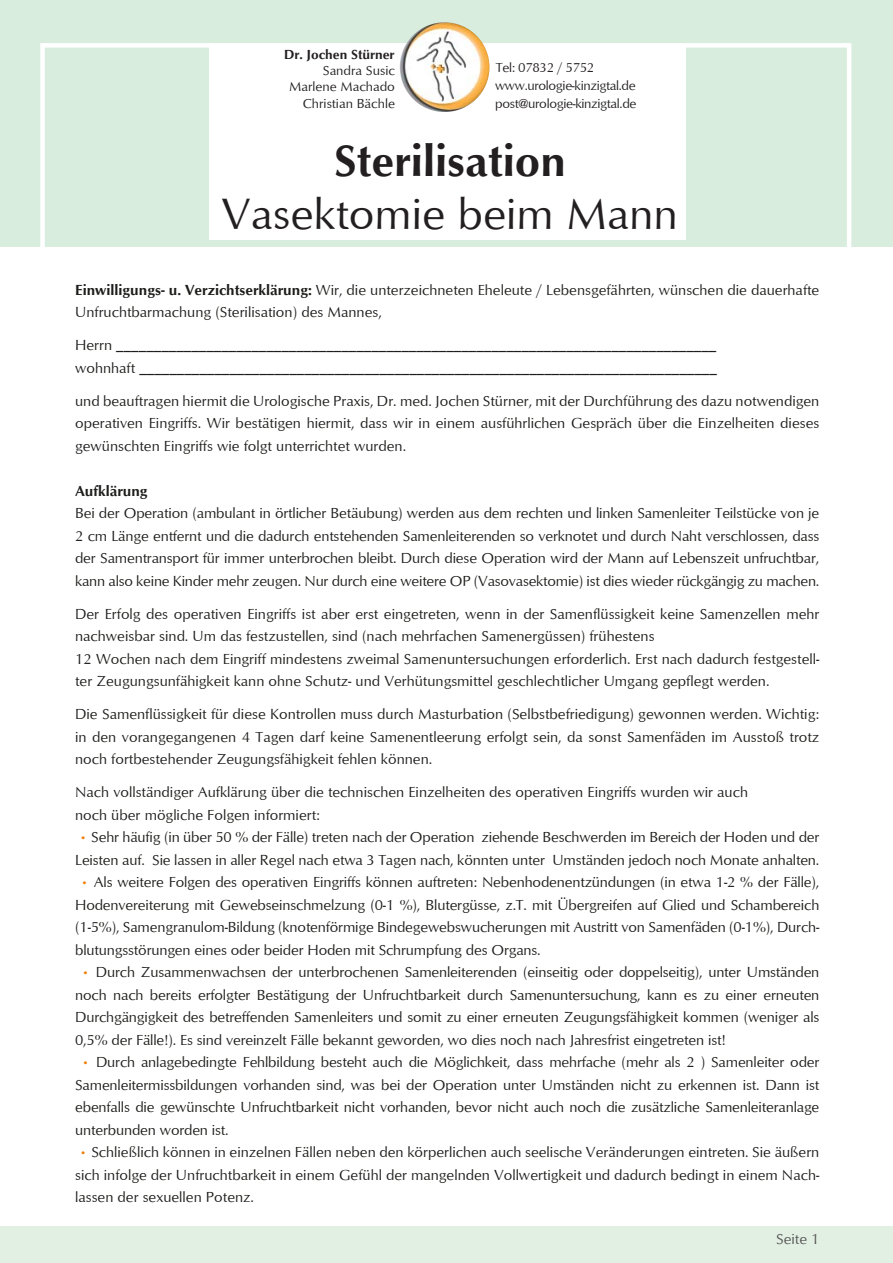
<style>
.page{position:relative;width:893px;height:1263px;background:#fff}
.page>*{position:absolute;margin:0;border:0;box-sizing:border-box;transform-origin:0 0}
.t1{font:45px "Optimum";color:#231f20}
.t2{font:700 45px "Optimum";color:#231f20}
.t3{font:15px/22.5px "Optimum";color:#1d1d1b;text-align:justify}
.t4{font:700 15px "Optimum";color:#1d1d1b}
.t5{font:15px "Optimum";color:#575756}
.t6{font:13.5px/18px "Optimum";letter-spacing:-.025em;color:#231f20}
.t7{font:13.5px/16.2px "Optimum";color:#231f20;text-align:right}
.t8{font:700 13.5px "Optimum";color:#231f20}
.s1{font-weight:700}
.s2{font-weight:700;color:#ef7d00}
</style>
<div class="page">
<div style="left:0;top:1227px;width:893px;height:36px;background:#e2efe3"></div>
<div style="left:0;top:0;width:893px;height:247px;background:#d8eddd"></div>
<div style="left:40px;top:43px;width:811px;height:233px;border:4px solid #fff"></div>
<div style="left:210px;top:45px;width:476px;height:194px;background:#fff"></div>
<img style="left:400px;top:22px;width:89px;height:90px;border-radius:50%">
<p class="t8" style="left:284px;top:47px;width:112px">Dr. Jochen Stürner</p>
<p class="t7" style="left:289px;top:62px;width:107px">Sandra Susic<br>Marlene Machado<br>Christian Bächle</p>
<p class="t6" style="left:495px;top:58px;width:143px">Tel: 07832 / 5752 www.urologie-kinzigtal.de post@urologie-kinzigtal.de</p>
<h1 class="t2" style="left:334px;top:135px;width:234px">Sterilisation</h1>
<h1 class="t1" style="left:222px;top:186px;width:458px">Vasektomie beim Mann</h1>
<p class="t3" style="left:75px;top:280px;width:746px"><span class="s1">Einwilligungs- u. Verzichtserklärung:</span> Wir, die unterzeichneten Eheleute / Lebensgefährten, wünschen die dauerhafte<br>Unfruchtbarmachung (Sterilisation) des Mannes,</p>
<p class="t3" style="left:75px;top:335px;width:643px">Herrn ________________________________________________________________________________ wohnhaft _____________________________________________________________________________</p>
<p class="t3" style="left:75px;top:391px;width:746px">und beauftragen hiermit die Urologische Praxis, Dr. med. Jochen Stürner, mit der Durchführung des dazu notwendigen operativen Eingriffs. Wir bestätigen hiermit, dass wir in einem ausführlichen Gespräch über die Einzelheiten dieses gewünschten Eingriffs wie folgt unterrichtet wurden.</p>
<p class="t4" style="left:75px;top:484px;width:74px">Aufklärung</p>
<p class="t3" style="left:75px;top:503px;width:746px">Bei der Operation (ambulant in örtlicher Betäubung) werden aus dem rechten und linken Samenleiter Teilstücke von je 2 cm Länge entfernt und die dadurch entstehenden Samenleiterenden so verknotet und durch Naht verschlossen, dass der Samentransport für immer unterbrochen bleibt. Durch diese Operation wird der Mann auf Lebenszeit unfruchtbar, kann also keine Kinder mehr zeugen. Nur durch eine weitere OP (Vasovasektomie) ist dies wieder rückgängig zu machen.</p>
<p class="t3" style="left:75px;top:604px;width:746px;text-align:left">Der Erfolg des operativen Eingriffs ist aber erst eingetreten, wenn in der Samenflüssigkeit keine Samenzellen mehr nachweisbar sind. Um das festzustellen, sind (nach mehrfachen Samenergüssen) frühestens<br>12 Wochen nach dem Eingriff mindestens zweimal Samenuntersuchungen erforderlich. Erst nach dadurch festgestell&shy;ter Zeugungsunfähigkeit kann ohne Schutz- und Verhütungsmittel geschlechtlicher Umgang gepflegt werden.</p>
<p class="t3" style="left:75px;top:704px;width:746px">Die Samenflüssigkeit für diese Kontrollen muss durch Masturbation (Selbstbefriedigung) gewonnen werden. Wichtig: in den vorangegangenen 4 Tagen darf keine Samenentleerung erfolgt sein, da sonst Samenfäden im Ausstoß trotz noch fortbestehender Zeugungsfähigkeit fehlen können.</p>
<p class="t3" style="left:75px;top:782px;width:674px">Nach vollständiger Aufklärung über die technischen Einzelheiten des operativen Eingriffs wurden wir auch noch über mögliche Folgen informiert:</p>
<p class="t3" style="left:75px;top:827px;width:746px"><span class="s2">•</span> Sehr häufig (in über 50 % der Fälle) treten nach der Operation ziehende Beschwerden im Bereich der Hoden und der<br>Leisten auf. Sie lassen in aller Regel nach etwa 3 Tagen nach, könnten unter Umständen jedoch noch Monate anhalten.</p>
<p class="t3" style="left:75px;top:872px;width:746px;text-indent:5px"><span class="s2">•</span> Als weitere Folgen des operativen Eingriffs können auftreten: Nebenhodenentzündungen (in etwa 1-2 % der Fälle), Hodenvereiterung mit Gewebseinschmelzung (0-1 %), Blutergüsse, z.T. mit Übergreifen auf Glied und Schambereich (1-5%), Samengranulom-Bildung (knotenförmige Bindegewebswucherungen mit Austritt von Samenfäden (0-1%), Durch&shy;blutungsstörungen eines oder beider Hoden mit Schrumpfung des Organs.</p>
<p class="t3" style="left:75px;top:962px;width:746px;text-indent:6px"><span class="s2">•</span> Durch Zusammenwachsen der unterbrochenen Samenleiterenden (einseitig oder doppelseitig), unter Umständen noch nach bereits erfolgter Bestätigung der Unfruchtbarkeit durch Samenuntersuchung, kann es zu einer erneuten Durchgängigkeit des betreffenden Samenleiters und somit zu einer erneuten Zeugungsfähigkeit kommen (weniger als 0,5% der Fälle!). Es sind vereinzelt Fälle bekannt geworden, wo dies noch nach Jahresfrist eingetreten ist!</p>
<p class="t3" style="left:75px;top:1052px;width:746px;text-indent:6px"><span class="s2">•</span> Durch anlagebedingte Fehlbildung besteht auch die Möglichkeit, dass mehrfache (mehr als 2 ) Samenleiter oder Samenleitermissbildungen vorhanden sind, was bei der Operation unter Umständen nicht zu erkennen ist. Dann ist ebenfalls die gewünschte Unfruchtbarkeit nicht vorhanden, bevor nicht auch noch die zusätzliche Samenleiteranlage unterbunden worden ist.</p>
<p class="t3" style="left:75px;top:1142px;width:746px"><span class="s2">•</span> Schließlich können in einzelnen Fällen neben den körperlichen auch seelische Veränderungen eintreten. Sie äußern sich infolge der Unfruchtbarkeit in einem Gefühl der mangelnden Vollwertigkeit und dadurch bedingt in einem Nach&shy;lassen der sexuellen Potenz.</p>
<p class="t5" style="left:776px;top:1233px;width:45px">Seite 1</p>
</div>
